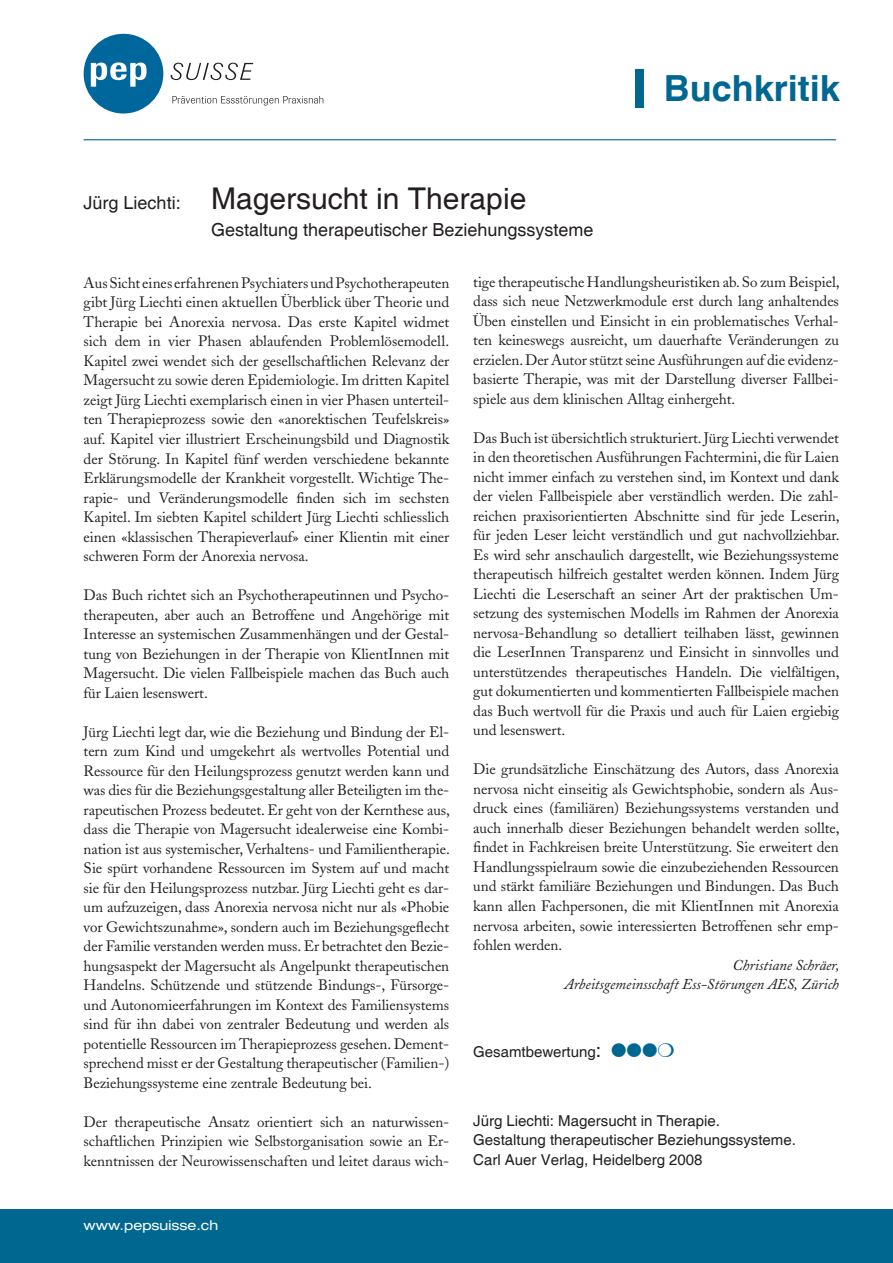
<style>
.page{position:relative;width:893px;height:1263px;background:#fff}
.page>*{position:absolute;margin:0;border:0;box-sizing:border-box;transform-origin:0 0}
.t1{font:700 36px "Helvetica";color:#006791}
.t2{font:30px "Helvetica";color:#231f20}
.t3{font:18px "Helvetica";color:#231f20}
.t4{font:15px/19.5px "Adobe Caslon";letter-spacing:-.005em;color:#231f20;text-align:justify}
.t5{font:15px "Helvetica";color:#231f20}
.t6{font:italic 15px "Adobe Caslon";letter-spacing:-.005em;color:#231f20}
.t7{font:expanded 13.5px "Helvetica Neue";color:#fff}
.s1{font-size:18px}
.s2{font-size:19.5px}
.s3{color:#006791}
</style>
<div class="page">
<div style="left:84px;top:34px;width:79px;height:80px;background:#00679d;border-radius:50%"></div>
<svg style="left:172px;top:96px;width:151px;height:10px"></svg>
<svg style="left:91px;top:62px;width:56px;height:25px"></svg>
<svg style="left:171px;top:63px;width:82px;height:17px"></svg>
<div style="left:0;top:1209px;width:893px;height:54px;background:#006791"></div>
<hr style="left:84px;top:139px;width:752px;height:1px;background:#006791">
<div style="left:636px;top:69px;width:8px;height:38px;background:#006791"></div>
<p class="t2" style="left:84px;top:181px;width:444px"><span class="s1">Jürg Liechti:</span> Magersucht in Therapie</p>
<p class="t3" style="left:211px;top:219px;width:384px">Gestaltung therapeutischer Beziehungssysteme</p>
<p class="t1" style="left:664px;top:67px;width:178px">Buchkritik</p>
<p class="t4" style="left:84px;top:273px;width:367px">Aus Sicht eines erfahrenen Psychiaters und Psychotherapeuten gibt Jürg Liechti einen aktuellen Überblick über Theorie und Therapie bei Anorexia nervosa. Das erste Kapitel widmet sich dem in vier Phasen ablaufenden Problemlöse-modell.<br>Kapitel zwei wendet sich der gesellschaftlichen Relevanz der Magersucht zu sowie deren Epidemiologie. Im dritten Kapitel zeigt Jürg Liechti exemplarisch einen in vier Phasen unterteil&shy;ten Therapieprozess sowie den «anorektischen Teufelskreis» auf. Kapitel vier illustriert Erscheinungsbild und Diagnostik der Störung. In Kapitel fünf werden verschiedene bekannte Erklärungsmodelle der Krankheit vorgestellt. Wichtige The&shy;rapie- und Veränderungsmodelle finden sich im sechsten Kapitel. Im siebten Kapitel schildert Jürg Liechti schliesslich einen «klassischen Therapieverlauf» einer Klientin mit einer schweren Form der Anorexia nervosa.</p>
<p class="t4" style="left:84px;top:585px;width:367px">Das Buch richtet sich an Psychotherapeutinnen und Psycho&shy;therapeuten, aber auch an Betroffene und Angehörige mit Interesse an systemischen Zusammenhängen und der Gestal&shy;tung von Beziehungen in der Therapie von KlientInnen mit Magersucht. Die vielen Fallbeispiele machen das Buch auch für Laien lesenswert.</p>
<p class="t4" style="left:84px;top:722px;width:368px">Jürg Liechti legt dar, wie die Beziehung und Bindung der El&shy;tern zum Kind und umgekehrt als wertvolles Potential und Ressource für den Heilungsprozess genutzt werden kann und was dies für die Beziehungsgestaltung aller Beteiligten im the&shy;rapeutischen Prozess bedeutet. Er geht von der Kernthese aus, dass die Therapie von Magersucht idealerweise eine Kombi&shy;nation ist aus systemischer, Verhaltens- und Familientherapie.<br>Sie spürt vorhandene Ressourcen im System auf und macht sie für den Heilungsprozess nutzbar. Jürg Liechti geht es dar&shy;um aufzuzeigen, dass Anorexia nervosa nicht nur als «Phobie vor Gewichtszunahme», sondern auch im Beziehungsgeflecht der Familie verstanden werden muss. Er betrachtet den Bezie&shy;hungsaspekt der Magersucht als Angelpunkt therapeutischen Handelns. Schützende und stützende Bindungs-, Fürsorge&shy;und Autonomieerfahrungen im Kontext des Familiensystems sind für ihn dabei von zentraler Bedeutung und werden als potentielle Ressourcen im Therapieprozess gesehen. Dement&shy;sprechend misst er der Gestaltung therapeutischer (Familien-)<br>Beziehungssysteme eine zentrale Bedeutung bei.</p>
<p class="t4" style="left:84px;top:1112px;width:367px">Der therapeutische Ansatz orientiert sich an naturwissen&shy;schaftlichen Prinzipien wie Selbstorganisation sowie an Er&shy;kenntnissen der Neurowissenschaften und leitet daraus wich-</p>
<p class="t7" style="left:84px;top:1217px;width:136px">www.pepsuisse.ch</p>
<p class="t4" style="left:473px;top:272px;width:368px;text-align:left">tige therapeutische Handlungsheuristiken ab. So zum Beispiel, dass sich neue Netzwerkmodule erst durch lang anhaltendes Üben einstellen und Einsicht in ein problematisches Verhal&shy;ten keineswegs ausreicht, um dauerhafte Veränderungen zu erzielen. Der Autor stützt seine Ausführungen auf die evidenz&shy;basierte Therapie, was mit der Darstellung diverser Fallbei&shy;spiele aus dem klinischen Alltag einhergeht.</p>
<p class="t4" style="left:473px;top:428px;width:368px">Das Buch ist übersichtlich strukturiert. Jürg Liechti verwendet in den theoretischen Ausführungen Fachtermini, die für Laien nicht immer einfach zu verstehen sind, im Kontext und dank der vielen Fallbeispiele aber verständlich werden. Die zahl&shy;reichen praxisorientierten Abschnitte sind für jede Leserin, für jeden Leser leicht verständlich und gut nachvollziehbar.<br>Es wird sehr anschaulich dargestellt, wie Beziehungssysteme therapeutisch hilfreich gestaltet werden können. Indem Jürg Liechti die Leserschaft an seiner Art der praktischen Um&shy;setzung des systemischen Modells im Rahmen der Anorexia nervosa-Behandlung so detalliert teilhaben lässt, gewinnen die LeserInnen Transparenz und Einsicht in sinnvolles und unterstützendes therapeutisches Handeln. Die vielfältigen, gut dokumentierten und kommentierten Fallbeispiele machen das Buch wertvoll für die Praxis und auch für Laien ergiebig und lesenswert.</p>
<p class="t4" style="left:473px;top:760px;width:368px">Die grundsätzliche Einschätzung des Autors, dass Anorexia nervosa nicht einseitig als Gewichtsphobie, sondern als Aus&shy;druck eines (familiären) Beziehungssystems verstanden und auch innerhalb dieser Beziehungen behandelt werden sollte, findet in Fachkreisen breite Unterstützung. Sie erweitert den Handlungsspielraum sowie die einzubeziehenden Ressourcen und stärkt familiäre Beziehungen und Bindungen. Das Buch kann allen Fachpersonen, die mit KlientInnen mit Anorexia nervosa arbeiten, sowie interessierten Betroffenen sehr emp&shy;fohlen werden.</p>
<p class="t6" style="left:733px;top:956px;width:108px">Christiane Schräer,</p>
<p class="t6" style="left:564px;top:976px;width:276px">Arbeitsgemeinsschaft Ess-Störungen AES, Zürich</p>
<p class="t5" style="left:473px;top:1042px;width:186px">Gesamtbewertung<span class="s2">:</span> <span class="s3">●●●</span></p>
<p class="t5" style="left:473px;top:1111px;width:248px">Jürg Liechti: Magersucht in Therapie.</p>
<p class="t5" style="left:473px;top:1131px;width:324px">Gestaltung therapeutischer Beziehungssysteme.</p>
<p class="t5" style="left:473px;top:1150px;width:231px">Carl Auer Verlag, Heidelberg 2008</p>
</div>
